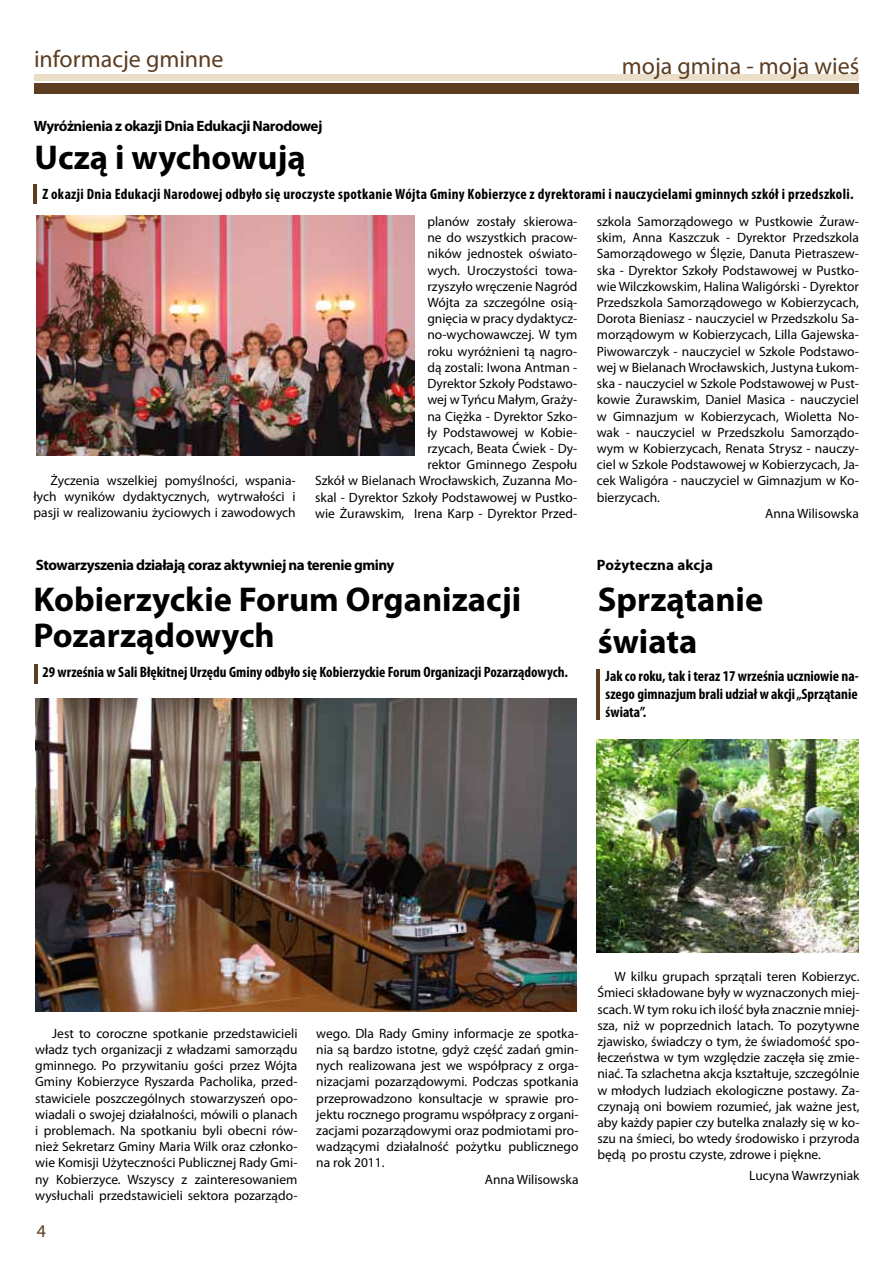
<style>
.page{position:relative;width:893px;height:1263px;background:#fff}
.page>*{position:absolute;margin:0;border:0;box-sizing:border-box;transform-origin:0 0}
.t1{font:700 34.5px/36px "Myriad Pro";color:#000}
.t2{font:24px "Myriad Pro";color:#5c3d21}
.t3{font:18px "Myriad Pro";color:#5c3d21}
.t4{font:700 condensed 15px/18px "Myriad Pro";letter-spacing:.005em;color:#000;text-align:justify}
.t5{font:700 15px "Myriad Pro";letter-spacing:-.03em;color:#000}
.t6{font:700 15px "Myriad Pro";letter-spacing:.01em;color:#000}
.t7{font:13.5px/16.2px "Myriad Pro";color:#000;text-align:justify}
</style>
<div class="page">
<div style="left:34px;top:83px;width:825px;height:10px;background:#5c3d21"></div>
<div style="left:34px;top:75px;width:825px;height:6px;background:#ebdec9"></div>
<hr style="left:34px;top:184px;width:3px;height:19px;background:#5c3d21">
<hr style="left:35px;top:664px;width:3px;height:20px;background:#5c3d21">
<hr style="left:596px;top:669px;width:3px;height:51px;background:#5c3d21">
<img style="left:36px;top:216px;width:379px;height:240px">
<img style="left:35px;top:698px;width:541px;height:313px">
<img style="left:597px;top:740px;width:262px;height:212px">
<h2 class="t2" style="left:34px;top:44px;width:191px">informacje gminne</h2>
<h2 class="t2" style="left:622px;top:52px;width:239px">moja gmina - moja wieś</h2>
<p class="t5" style="left:34px;top:116px;width:290px">Wyróżnienia z okazji Dnia Edukacji Narodowej</p>
<h1 class="t1" style="left:35px;top:138px;width:273px">Uczą i wychowują</h1>
<p class="t4" style="left:42px;top:184px;width:813px">Z okazji Dnia Edukacji Narodowej odbyło się uroczyste spotkanie Wójta Gminy Kobierzyce z dyrektorami i nauczycielami gminnych szkół i przedszkoli.</p>
<p class="t7" style="left:34px;top:472px;width:264px;text-indent:17px">Życzenia wszelkiej pomyślności, wspania&shy;łych wyników dydaktycznych, wytrwałości i pasji w realizowaniu życiowych i zawodowych</p>
<p class="t7" style="left:315px;top:213px;width:264px;text-align:right">planów zostały skierowa-<br>ne do wszystkich pracow-<br>ników jednostek oświato-<br>wych. Uroczystości towa-<br>rzyszyło wręczenie Nagród<br>Wójta za szczególne osią-<br>gnięcia w pracy dydaktycz-<br>no-wychowawczej. W tym<br>roku wyróżnieni tą nagro-<br>dą zostali: Iwona Antman -<br>Dyrektor Szkoły Podstawo-<br>wej w Tyńcu Małym, Graży-<br>na Ciężka - Dyrektor Szko-<br>ły Podstawowej w Kobie-<br>rzycach, Beata Ćwiek - Dy-<br>rektor Gminnego Zespołu<br>Szkół w Bielanach Wrocławskich, Zuzanna Mo&shy;skal - Dyrektor Szkoły Podstawowej w Pustko&shy;wie Żurawskim, Irena Karp - Dyrektor Przed-</p>
<p class="t7" style="left:597px;top:213px;width:264px">szkola Samorządowego w Pustkowie Żuraw-</p>
<p class="t7" style="left:597px;top:229px;width:264px">skim, Anna Kaszczuk - Dyrektor Przedszkola</p>
<p class="t7" style="left:597px;top:246px;width:264px">Samorządowego w Ślęzie, Danuta Pietraszew-</p>
<p class="t7" style="left:597px;top:262px;width:264px">ska - Dyrektor Szkoły Podstawowej w Pustko-</p>
<p class="t7" style="left:597px;top:278px;width:264px">wie Wilczkowskim, Halina Waligórski - Dyrektor</p>
<p class="t7" style="left:597px;top:294px;width:264px">Przedszkola Samorządowego w Kobierzycach,</p>
<p class="t7" style="left:597px;top:310px;width:264px">Dorota Bieniasz - nauczyciel w Przedszkolu Sa-</p>
<p class="t7" style="left:597px;top:327px;width:264px">morządowym w Kobierzycach, Lilla Gajewska-</p>
<p class="t7" style="left:597px;top:343px;width:264px">Piwowarczyk - nauczyciel w Szkole Podstawo-</p>
<p class="t7" style="left:597px;top:359px;width:264px">wej w Bielanach Wrocławskich, Justyna Łukom-</p>
<p class="t7" style="left:597px;top:375px;width:264px">ska - nauczyciel w Szkole Podstawowej w Pust-</p>
<p class="t7" style="left:597px;top:391px;width:264px">kowie Żurawskim, Daniel Masica - nauczyciel</p>
<p class="t7" style="left:597px;top:408px;width:264px">w Gimnazjum w Kobierzycach, Wioletta No-</p>
<p class="t7" style="left:597px;top:424px;width:264px">wak - nauczyciel w Przedszkolu Samorządo-</p>
<p class="t7" style="left:597px;top:440px;width:264px">wym w Kobierzycach, Renata Strysz - nauczy-</p>
<p class="t7" style="left:597px;top:456px;width:264px">ciel w Szkole Podstawowej w Kobierzycach, Ja-</p>
<p class="t7" style="left:597px;top:472px;width:264px">cek Waligóra - nauczyciel w Gimnazjum w Ko-</p>
<p class="t7" style="left:597px;top:489px;width:65px">bierzycach.</p>
<p class="t7" style="left:765px;top:505px;width:95px">Anna Wilisowska</p>
<p class="t5" style="left:36px;top:555px;width:360px">Stowarzyszenia działają coraz aktywniej na terenie gminy</p>
<p class="t6" style="left:597px;top:555px;width:117px">Pożyteczna akcja</p>
<h1 class="t1" style="left:34px;top:580px;width:489px">Kobierzyckie Forum Organizacji<br>Pozarządowych</h1>
<h1 class="t1" style="left:598px;top:578px;width:167px;line-height:41.4px">Sprzątanie świata</h1>
<p class="t4" style="left:42px;top:663px;width:527px">29 września w Sali Błękitnej Urzędu Gminy odbyło się Kobierzyckie Forum Organizacji Pozarządowych.</p>
<p class="t4" style="left:606px;top:667px;width:254px">Jak co roku, tak i teraz 17 września uczniowie na&shy;szego gimnazjum brali udział w akcji „Sprzątanie świata”.</p>
<p class="t7" style="left:35px;top:1025px;width:264px;text-indent:17px">Jest to coroczne spotkanie przedstawicieli władz tych organizacji z władzami samorządu gminnego. Po przywitaniu gości przez Wójta Gminy Kobierzyce Ryszarda Pacholika, przed&shy;stawiciele poszczególnych stowarzyszeń opo&shy;wiadali o swojej działalności, mówili o planach i problemach. Na spotkaniu byli obecni rów&shy;nież Sekretarz Gminy Maria Wilk oraz członko&shy;wie Komisji Użyteczności Publicznej Rady Gmi&shy;ny Kobierzyce. Wszyscy z zainteresowaniem wysłuchali przedstawicieli sektora pozarządo-</p>
<h3 class="t3" style="left:37px;top:1219px;width:11px">4</h3>
<p class="t7" style="left:316px;top:1025px;width:264px">wego. Dla Rady Gminy informacje ze spotka-</p>
<p class="t7" style="left:316px;top:1041px;width:264px">nia są bardzo istotne, gdyż część zadań gmin-</p>
<p class="t7" style="left:316px;top:1057px;width:264px">nych realizowana jest we współpracy z orga-</p>
<p class="t7" style="left:316px;top:1073px;width:264px">nizacjami pozarządowymi. Podczas spotkania</p>
<p class="t7" style="left:316px;top:1090px;width:264px">przeprowadzono konsultacje w sprawie pro-</p>
<p class="t7" style="left:316px;top:1106px;width:264px">jektu rocznego programu współpracy z organi-</p>
<p class="t7" style="left:316px;top:1122px;width:264px">zacjami pozarządowymi oraz podmiotami pro-</p>
<p class="t7" style="left:316px;top:1138px;width:264px">wadzącymi działalność pożytku publicznego</p>
<p class="t7" style="left:316px;top:1154px;width:70px">na rok 2011.</p>
<p class="t7" style="left:485px;top:1171px;width:95px">Anna Wilisowska</p>
<p class="t7" style="left:597px;top:968px;width:264px;text-indent:17px">W kilku grupach sprzątali teren Kobierzyc.<br>Śmieci składowane były w wyznaczonych miej&shy;scach. W tym roku ich ilość była znacznie mniej&shy;sza, niż w poprzednich latach. To pozytywne zjawisko, świadczy o tym, że świadomość spo&shy;łeczeństwa w tym względzie zaczęła się zmie&shy;niać. Ta szlachetna akcja kształtuje, szczególnie w młodych ludziach ekologiczne postawy. Za&shy;czynają oni bowiem rozumieć, jak ważne jest, aby każdy papier czy butelka znalazły się w ko&shy;szu na śmieci, bo wtedy środowisko i przyroda będą po prostu czyste, zdrowe i piękne.</p>
<p class="t7" style="left:749px;top:1167px;width:112px">Lucyna Wawrzyniak</p>
</div>
